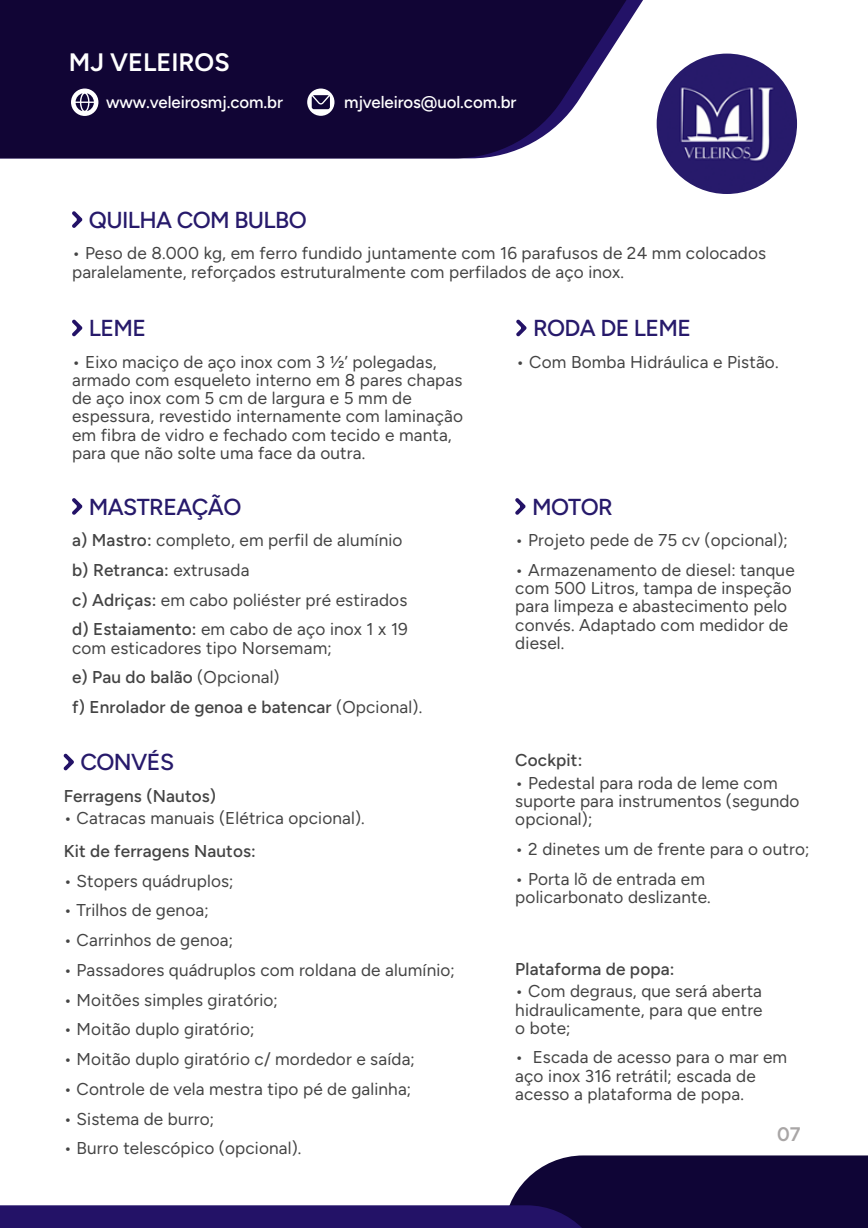
<style>
.page{position:relative;width:868px;height:1228px;background:#fff}
.page>*{position:absolute;margin:0;border:0;box-sizing:border-box;transform-origin:0 0}
.t1{font:300 25.2px "Oak Sans";color:#fff}
.t2{font:300 23.1px "Oak Sans";letter-spacing:-.025em;color:#271a6b}
.t3{font:300 19.6px "Oak Sans";color:#a9a6a6}
.t4{font:300 17.15px/18.2px "Oak Sans";letter-spacing:.01em;color:#444}
.t5{font:300 16.8px "Oak Sans";letter-spacing:-.005em;color:#fff}
</style>
<div class="page">
<svg style="left:0;top:1155px;width:868px;height:73px"></svg>
<svg style="left:0;top:0;width:633px;height:158px;fill:#110535"></svg>
<div style="left:71px;top:89px;width:27px;height:27px;background:#fff;border-radius:50%"></div>
<svg style="left:76px;top:93px;width:18px;height:18px"></svg>
<svg style="left:307px;top:89px;width:27px;height:27px"></svg>
<svg style="left:312px;top:95px;width:18px;height:14px"></svg>
<img style="left:657px;top:54px;width:140px;height:140px;border-radius:70px">
<svg style="left:72px;top:211px;width:11px;height:17px"></svg>
<svg style="left:72px;top:319px;width:11px;height:18px"></svg>
<svg style="left:516px;top:319px;width:11px;height:18px"></svg>
<svg style="left:72px;top:498px;width:11px;height:17px"></svg>
<svg style="left:64px;top:753px;width:10px;height:18px"></svg>
<svg style="left:515px;top:498px;width:11px;height:17px"></svg>
<h1 class="t1" style="left:69px;top:48px;width:162px">MJ VELEIROS</h1>
<p class="t5" style="left:106px;top:92px;width:179px">www.veleirosmj.com.br</p>
<p class="t5" style="left:344px;top:92px;width:174px">mjveleiros@uol.com.br</p>
<h2 class="t2" style="left:89px;top:207px;width:219px">QUILHA COM BULBO</h2>
<p class="t4" style="left:72px;top:244px;width:696px">• Peso de 8.000 kg, em ferro fundido juntamente com 16 parafusos de 24 mm colocados paralelamente, reforçados estruturalmente com perfilados de aço inox.</p>
<h2 class="t2" style="left:89px;top:315px;width:59px">LEME</h2>
<p class="t4" style="left:72px;top:353px;width:393px">• Eixo maciço de aço inox com 3 ½’ polegadas, armado com esqueleto interno em 8 pares chapas de aço inox com 5 cm de largura e 5 mm de espessura, revestido internamente com laminação em fibra de vidro e fechado com tecido e manta, para que não solte uma face da outra.</p>
<h2 class="t2" style="left:533px;top:315px;width:160px">RODA DE LEME</h2>
<p class="t4" style="left:516px;top:353px;width:264px">• Com Bomba Hidráulica e Pistão.</p>
<h2 class="t2" style="left:89px;top:493px;width:154px">MASTREAÇÃO</h2>
<p class="t4" style="left:72px;top:525px;width:337px;line-height:29.7px">a) Mastro: completo, em perfil de alumínio b) Retranca: extrusada<br>c) Adriças: em cabo poliéster pré estirados d) Estaiamento: em cabo de aço inox 1 x 19</p>
<p class="t4" style="left:72px;top:633px;width:352px;line-height:29.7px">com esticadores tipo Norsemam;<br>e) Pau do balão (Opcional)<br>f) Enrolador de genoa e batencar (Opcional).</p>
<h2 class="t2" style="left:80px;top:749px;width:95px">CONVÉS</h2>
<p class="t4" style="left:64px;top:787px;width:154px">Ferragens (Nautos)</p>
<p class="t4" style="left:64px;top:801px;width:303px;line-height:33.2px">• Catracas manuais (Elétrica opcional).<br>Kit de ferragens Nautos:</p>
<p class="t4" style="left:64px;top:871px;width:172px">• Stopers quádruplos;</p>
<p class="t4" style="left:64px;top:901px;width:147px">• Trilhos de genoa;</p>
<p class="t4" style="left:64px;top:931px;width:171px">• Carrinhos de genoa;</p>
<p class="t4" style="left:64px;top:961px;width:393px">• Passadores quádruplos com roldana de alumínio;</p>
<p class="t4" style="left:64px;top:990px;width:216px">• Moitões simples giratório;</p>
<p class="t4" style="left:64px;top:1020px;width:192px">• Moitão duplo giratório;</p>
<p class="t4" style="left:64px;top:1050px;width:353px">• Moitão duplo giratório c/ mordedor e saída;</p>
<p class="t4" style="left:64px;top:1080px;width:349px">• Controle de vela mestra tipo pé de galinha;</p>
<p class="t4" style="left:64px;top:1109px;width:152px">• Sistema de burro;</p>
<p class="t4" style="left:64px;top:1139px;width:239px">• Burro telescópico (opcional).</p>
<h2 class="t2" style="left:532px;top:493px;width:82px">MOTOR</h2>
<p class="t4" style="left:515px;top:531px;width:274px">• Projeto pede de 75 cv (opcional);</p>
<p class="t4" style="left:515px;top:561px;width:281px">• Armazenamento de diesel: tanque com 500 Litros, tampa de inspeção para limpeza e abastecimento pelo convés. Adaptado com medidor de diesel.</p>
<p class="t4" style="left:515px;top:751px;width:69px">Cockpit:</p>
<p class="t4" style="left:515px;top:774px;width:286px">• Pedestal para roda de leme com suporte para instrumentos (segundo opcional);</p>
<p class="t4" style="left:515px;top:840px;width:296px">• 2 dinetes um de frente para o outro;</p>
<p class="t4" style="left:515px;top:869px;width:197px">• Porta lõ de entrada em policarbonato deslizante.</p>
<p class="t4" style="left:515px;top:959px;width:161px">Plataforma de popa:</p>
<p class="t4" style="left:515px;top:982px;width:249px;text-align:justify">• Com degraus, que será aberta hidraulicamente, para que entre o bote;</p>
<p class="t4" style="left:515px;top:1048px;width:273px">• Escada de acesso para o mar em aço inox 316 retrátil; escada de acesso a plataforma de popa.</p>
<p class="t3" style="left:777px;top:1123px;width:25px">07</p>
</div>
